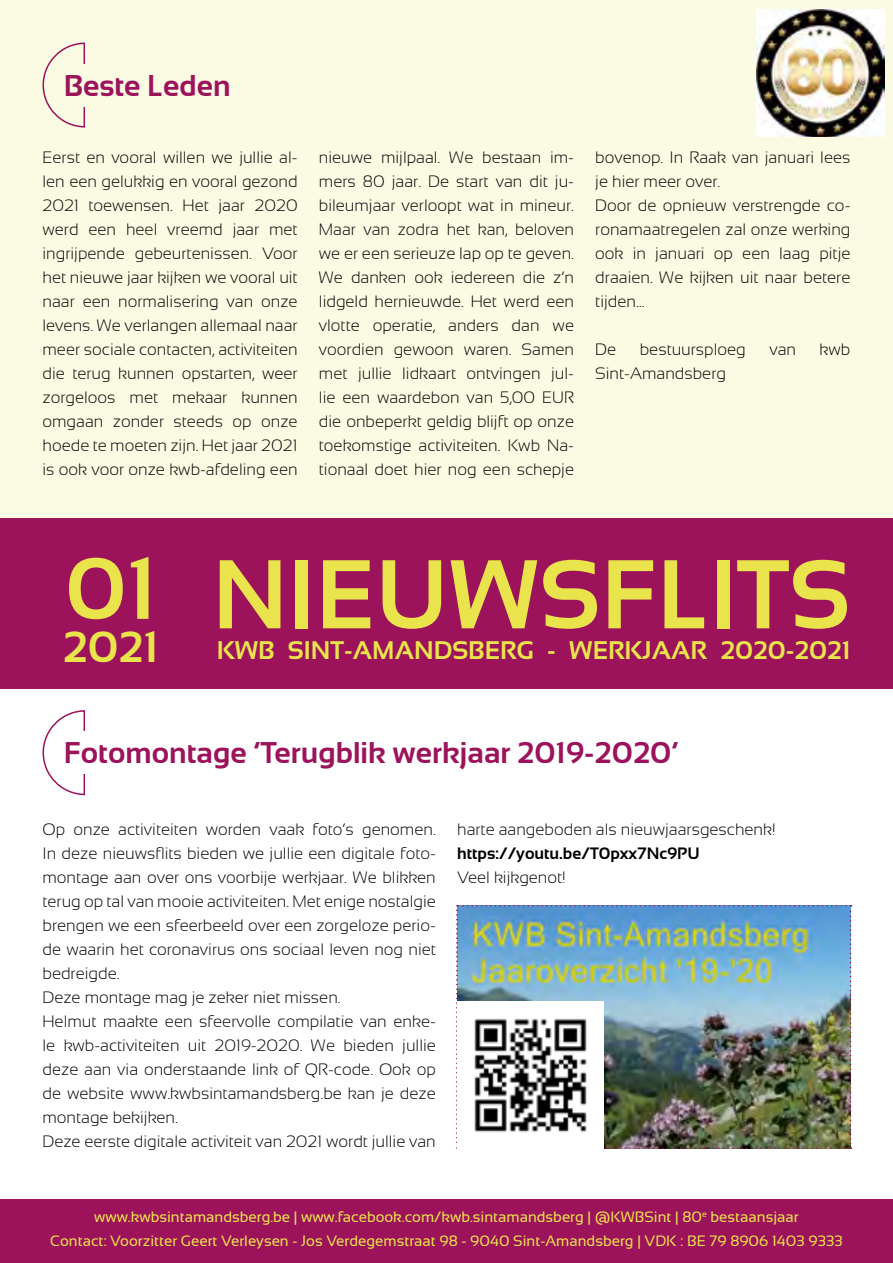
<style>
.page{position:relative;width:893px;height:1263px;background:#fff}
.page>*{position:absolute;margin:0;border:0;box-sizing:border-box;transform-origin:0 0}
.t1{font:700 97.5px "Sansation";letter-spacing:.005em;color:#eae44c}
.t2{font:700 87px "Sansation";color:#eae44c}
.t3{font:700 43.5px "Sansation";color:#eae44c}
.t4{font:700 30px "Sansation";color:#9c135b}
.t5{font:700 25.5px "Sansation";color:#eae44c}
.t6{font:300 16.5px/24px "Sansation";color:#000;text-align:justify}
.t7{font:700 16.5px "Sansation";color:#000}
.t8{font:15px/24px "Sansation";color:#eae44c;text-align:center}
</style>
<div class="page">
<div style="left:0;top:1199px;width:893px;height:64px;background:#9c135b"></div>
<div style="left:0;top:0;width:893px;height:625px;background:#fbfae3"></div>
<div style="left:0;top:519px;width:893px;height:170px;background:#9c135b"></div>
<svg style="left:42px;top:42px;width:44px;height:86px"></svg>
<div style="left:79px;top:64px;width:12px;height:42px;background:#fbfae3"></div>
<img style="left:757px;top:10px;width:127px;height:126px">
<img style="left:456px;top:905px;width:395px;height:244px">
<svg style="left:42px;top:710px;width:44px;height:86px"></svg>
<div style="left:79px;top:731px;width:12px;height:43px;background:#fff"></div>
<h3 class="t4" style="left:64px;top:68px;width:169px">Beste Leden</h3>
<p class="t6" style="left:43px;top:145px;width:257px">Eerst en vooral willen we jullie al&shy;len een gelukkig en vooral gezond 2021 toewensen. Het jaar 2020 werd een heel vreemd jaar met ingrijpende gebeurtenissen. Voor het nieuwe jaar kijken we vooral uit naar een normalisering van onze levens. We verlangen allemaal naar meer sociale contacten, activiteiten die terug kunnen opstarten, weer zorgeloos met mekaar kunnen omgaan zonder steeds op onze hoede te moeten zijn. Het jaar 2021 is ook voor onze kwb-afdeling een</p>
<p class="t6" style="left:319px;top:145px;width:257px">nieuwe mijlpaal. We bestaan im&shy;mers 80 jaar. De start van dit ju&shy;bileumjaar verloopt wat in mineur.<br>Maar van zodra het kan, beloven we er een serieuze lap op te geven.<br>We danken ook iedereen die z’n lidgeld hernieuwde. Het werd een vlotte operatie, anders dan we voordien gewoon waren. Samen met jullie lidkaart ontvingen jul&shy;lie een waardebon van 5,00 EUR die onbeperkt geldig blijft op onze toekomstige activiteiten. Kwb Na&shy;tionaal doet hier nog een schepje</p>
<p class="t6" style="left:595px;top:145px;width:257px;text-align:left">bovenop. In Raak van januari lees je hier meer over.<br>Door de opnieuw verstrengde co&shy;ronamaatregelen zal onze werking ook in januari op een laag pitje draaien. We kijken uit naar betere tijden…</p>
<p class="t6" style="left:595px;top:337px;width:22px">De</p>
<p class="t6" style="left:640px;top:337px;width:107px">bestuursploeg</p>
<p class="t6" style="left:769px;top:337px;width:28px">van</p>
<p class="t6" style="left:820px;top:337px;width:32px">kwb</p>
<p class="t6" style="left:595px;top:361px;width:132px">Sint-Amandsberg</p>
<h2 class="t2" style="left:65px;top:540px;width:92px">01</h2>
<h3 class="t3" style="left:63px;top:623px;width:97px">2021</h3>
<h1 class="t1" style="left:213px;top:540px;width:639px">NIEUWSFLITS</h1>
<h3 class="t5" style="left:217px;top:636px;width:635px">KWB SINT-AMANDSBERG - WERKJAAR 2020-2021</h3>
<h3 class="t4" style="left:64px;top:736px;width:616px">Fotomontage ‘Terugblik werkjaar 2019-2020’</h3>
<p class="t6" style="left:43px;top:817px;width:395px;text-align:left">Op onze activiteiten worden vaak foto’s genomen.<br>In deze nieuwsflits bieden we jullie een digitale foto&shy;montage aan over ons voorbije werkjaar. We blikken terug op tal van mooie activiteiten. Met enige nostalgie brengen we een sfeerbeeld over een zorgeloze perio&shy;de waarin het coronavirus ons sociaal leven nog niet bedreigde.<br>Deze montage mag je zeker niet missen.<br>Helmut maakte een sfeervolle compilatie van enke&shy;le kwb-activiteiten uit 2019-2020. We bieden jullie deze aan via onderstaande link of QR-code. Ook op de website www.kwbsintamandsberg.be kan je deze montage bekijken.<br>Deze eerste digitale activiteit van 2021 wordt jullie van</p>
<p class="t6" style="left:457px;top:817px;width:320px">harte aangeboden als nieuwjaarsgeschenk!</p>
<p class="t7" style="left:457px;top:844px;width:244px">https://youtu.be/T0pxx7Nc9PU</p>
<p class="t6" style="left:457px;top:865px;width:110px">Veel kijkgenot!</p>
<p class="t8" style="left:50px;top:1205px;width:794px">www.kwbsintamandsberg.be | www.facebook.com/kwb.sintamandsberg | @KWBSint | 80<sup>e</sup> bestaansjaar<br>Contact: Voorzitter Geert Verleysen - Jos Verdegemstraat 98 - 9040 Sint-Amandsberg | VDK : BE 79 8906 1403 9333</p>
</div>
